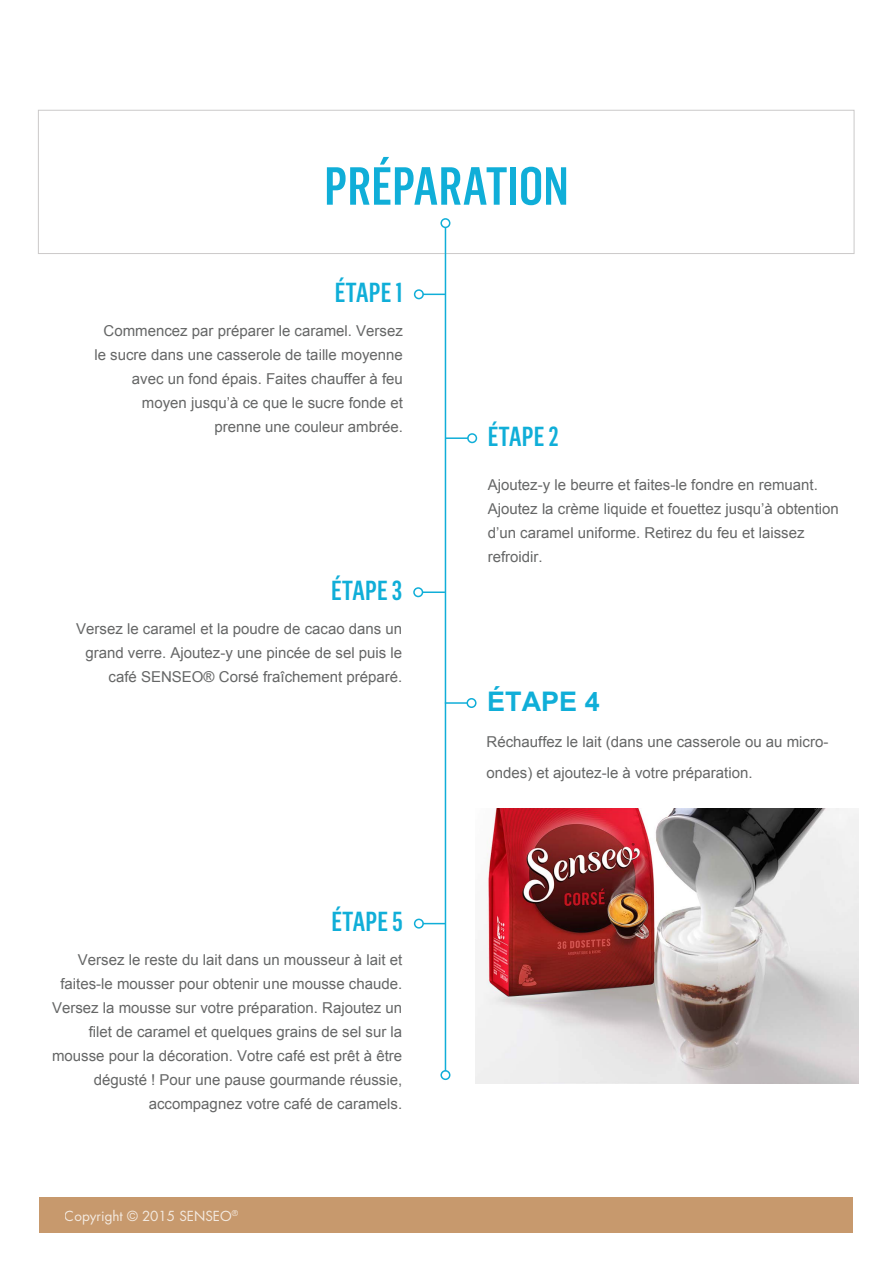
<style>
.page{position:relative;width:893px;height:1263px;background:#fff}
.page>*{position:absolute;margin:0;border:0;box-sizing:border-box;transform-origin:0 0}
.t1{font:500 52.5px "Flama Condensed";color:#10aed8}
.t2{font:500 27px "Flama Condensed";color:#10aed8}
.t3{font:700 27px "Arial";color:#10aed8}
.t4{font:15px/24px "Arial";color:#656666;text-align:right}
.t5{font:13.5px "Futura Std";color:#fff}
</style>
<div class="page">
<div style="left:38px;top:110px;width:816px;height:144px;border:1px solid #cbc9c9"></div>
<svg style="left:424px;top:294px;width:21px;height:1px"></svg>
<div style="left:414px;top:289px;width:10px;height:10px;border:2px solid #10aed8;border-radius:50%"></div>
<hr style="left:422px;top:591px;width:23px;height:2px;background:#10aed8">
<div style="left:413px;top:587px;width:10px;height:10px;border:2px solid #10aed8;border-radius:50%"></div>
<svg style="left:424px;top:923px;width:21px;height:1px"></svg>
<div style="left:414px;top:918px;width:10px;height:10px;border:2px solid #10aed8;border-radius:50%"></div>
<hr style="left:445px;top:227px;width:1px;height:844px;background:#10aed8">
<div style="left:440px;top:218px;width:10px;height:10px;border:2px solid #10aed8;border-radius:50%"></div>
<hr style="left:445px;top:437px;width:23px;height:2px;background:#10aed8">
<div style="left:467px;top:433px;width:10px;height:10px;border:2px solid #10aed8;border-radius:50%"></div>
<hr style="left:445px;top:702px;width:23px;height:2px;background:#10aed8">
<div style="left:466px;top:698px;width:10px;height:10px;border:2px solid #10aed8;border-radius:50%"></div>
<div style="left:440px;top:1070px;width:10px;height:10px;border:2px solid #10aed8;border-radius:50%"></div>
<div style="left:39px;top:1198px;width:814px;height:35px;background:#c7996d"></div>
<img style="left:475px;top:808px;width:383px;height:275px">
<p class="t1" style="left:324px;top:153px;width:246px">PRÉPARATION</p>
<p class="t2" style="left:335px;top:276px;width:70px">ÉTAPE 1</p>
<p class="t4" style="left:94px;top:319px;width:310px">Commencez par préparer le caramel. Versez le sucre dans une casserole de taille moyenne avec un fond épais. Faites chauffer à feu moyen jusqu’à ce que le sucre fonde et prenne une couleur ambrée.</p>
<p class="t2" style="left:331px;top:573px;width:73px">ÉTAPE 3</p>
<p class="t4" style="left:76px;top:617px;width:328px">Versez le caramel et la poudre de cacao dans un grand verre. Ajoutez-y une pincée de sel puis le café SENSEO® Corsé fraîchement préparé.</p>
<p class="t2" style="left:331px;top:905px;width:73px">ÉTAPE 5</p>
<p class="t4" style="left:52px;top:948px;width:352px">Versez le reste du lait dans un mousseur à lait et faites-le mousser pour obtenir une mousse chaude.<br>Versez la mousse sur votre préparation. Rajoutez un filet de caramel et quelques grains de sel sur la mousse pour la décoration. Votre café est prêt à être dégusté ! Pour une pause gourmande réussie, accompagnez votre café de caramels.</p>
<p class="t5" style="left:65px;top:1207px;width:175px">Copyright © 2015 SENSEO<sup>®</sup></p>
<p class="t2" style="left:488px;top:419px;width:72px">ÉTAPE 2</p>
<p class="t4" style="left:488px;top:472px;width:353px;text-align:left">Ajoutez-y le beurre et faites-le fondre en remuant.<br>Ajoutez la crème liquide et fouettez jusqu’à obtention d’un caramel uniforme. Retirez du feu et laissez refroidir.</p>
<p class="t3" style="left:487px;top:683px;width:114px">ÉTAPE 4</p>
<p class="t4" style="left:487px;top:726px;width:343px;line-height:31.2px;text-align:left">Réchauffez le lait (dans une casserole ou au micro&shy;ondes) et ajoutez-le à votre préparation.</p>
</div>
